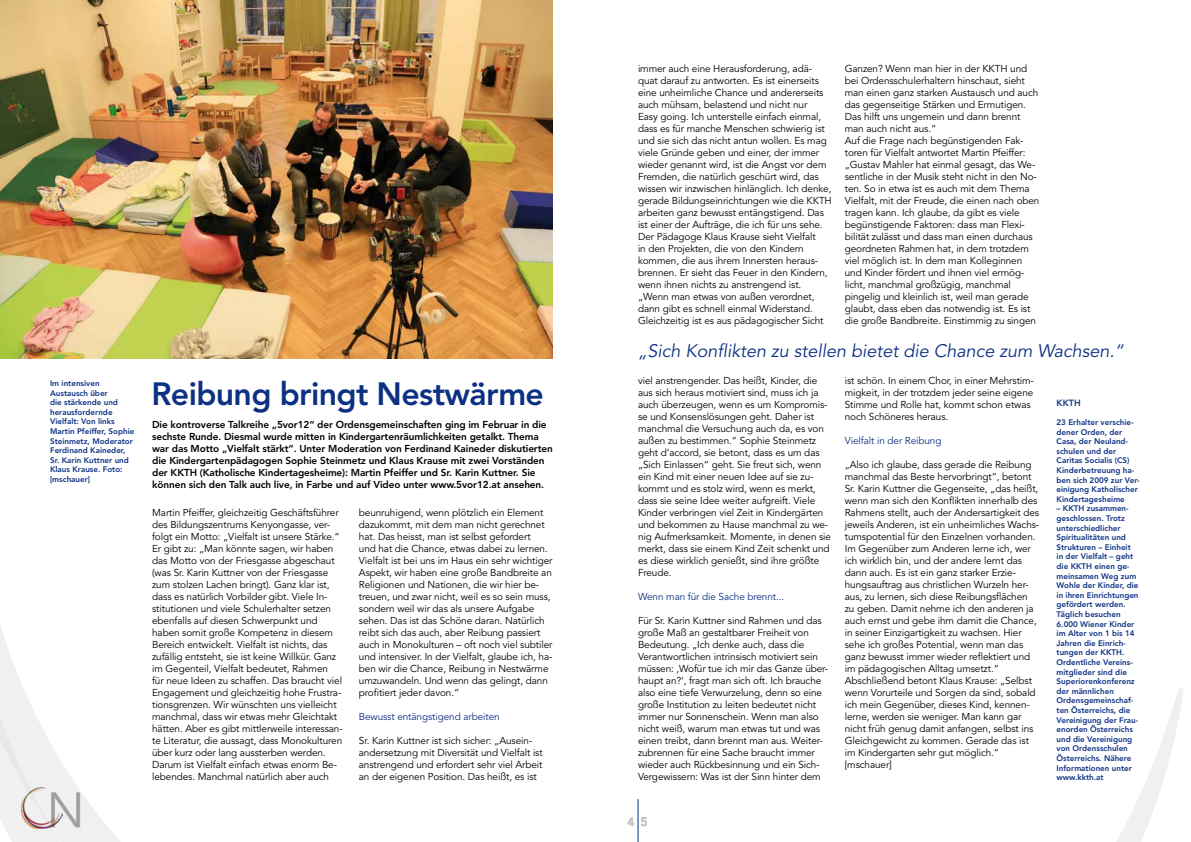
<style>
.page{position:relative;width:1191px;height:842px;background:#fff}
.page>*{position:absolute;margin:0;border:0;box-sizing:border-box;transform-origin:0 0}
.t1{font:300 48.6px "Avenir LT Std";color:#9c9e9f}
.t2{font:800 32px "Avenir LT Std";letter-spacing:-.02em;color:#0c3183}
.t3{font:italic 18px "Avenir LT Std";color:#0c3183}
.t4{font:10px/12px "Avenir LT Std";letter-spacing:-.01em;color:#000}
.t5{font:800 10px/12px "Avenir LT Std";letter-spacing:-.01em;color:#000}
.t6{font:10px "Avenir LT Std";letter-spacing:-.01em;color:#0c3183}
.t7{font:800 9px "Avenir LT Std";color:#0c3183}
.t8{font:800 8px/9.6px "Avenir LT Std";color:#0c3183}
</style>
<div class="page">
<svg style="left:0;top:358px;width:648px;height:484px"></svg>
<svg style="left:1117px;top:688px;width:67px;height:154px"></svg>
<svg style="left:62px;top:792px;width:18px;height:36px"></svg>
<img style="left:21px;top:788px;width:41px;height:40px">
<hr style="left:637px;top:799px;width:1px;height:43px;background:#003882">
<svg style="left:627px;top:817px;width:7px;height:9px"></svg>
<svg style="left:641px;top:817px;width:6px;height:9px"></svg>
<img style="left:0;top:0;width:553px;height:358px">
<p class="t8" style="left:50px;top:378px;width:86px">Im intensiven<br>Austausch über<br>die stärkende und herausfordernde<br>Vielfalt: Von links<br>Martin Pfeiffer, Sophie<br>Steinmetz, Moderator<br>Ferdinand Kaineder,<br>Sr. Karin Kuttner und<br>Klaus Krause. Foto: [mschauer]</p>
<h1 class="t1" style="left:47px;top:782px;width:39px">N</h1>
<h2 class="t2" style="left:151px;top:375px;width:394px">Reibung bringt Nestwärme</h2>
<p class="t5" style="left:152px;top:419px;width:402px">Die kontroverse Talkreihe „5vor12“ der Ordensgemeinschaften ging im Februar in die sechste Runde. Diesmal wurde mitten in Kindergartenräumlichkeiten getalkt. Thema war das Motto „Vielfalt stärkt“. Unter Moderation von Ferdinand Kaineder diskutierten die Kindergartenpädagogen Sophie Steinmetz und Klaus Krause mit zwei Vorständen der KKTH (Katholische Kindertagesheime): Martin Pfeiffer und Sr. Karin Kuttner. Sie können sich den Talk auch live, in Farbe und auf Video unter www.5vor12.at ansehen.</p>
<p class="t4" style="left:152px;top:507px;width:192px">Martin Pfeiffer, gleichzeitig Geschäftsführer des Bildungszentrums Kenyongasse, ver&shy;folgt ein Motto: „Vielfalt ist unsere Stärke.“ Er gibt zu: „Man könnte sagen, wir haben das Motto von der Friesgasse abgeschaut (was Sr. Karin Kuttner von der Friesgasse zum stolzen Lachen bringt). Ganz klar ist, dass es natürlich Vorbilder gibt. Viele In&shy;stitutionen und viele Schulerhalter setzen ebenfalls auf diesen Schwerpunkt und haben somit große Kompetenz in diesem Bereich entwickelt. Vielfalt ist nichts, das zufällig entsteht, sie ist keine Willkür. Ganz im Gegenteil, Vielfalt bedeutet, Rahmen<br>für neue Ideen zu schaffen. Das braucht viel Engagement und gleichzeitig hohe Frustra&shy;tionsgrenzen. Wir wünschten uns vielleicht manchmal, dass wir etwas mehr Gleichtakt hätten. Aber es gibt mittlerweile interessan&shy;te Literatur, die aussagt, dass Monokulturen über kurz oder lang aussterben werden.<br>Darum ist Vielfalt einfach etwas enorm Be&shy;lebendes. Manchmal natürlich aber auch</p>
<p class="t4" style="left:359px;top:507px;width:195px">beunruhigend, wenn plötzlich ein Element dazukommt, mit dem man nicht gerechnet hat. Das heisst, man ist selbst gefordert<br>und hat die Chance, etwas dabei zu lernen.<br>Vielfalt ist bei uns im Haus ein sehr wichtiger Aspekt, wir haben eine große Bandbreite an Religionen und Nationen, die wir hier be&shy;treuen, und zwar nicht, weil es so sein muss, sondern weil wir das als unsere Aufgabe sehen. Das ist das Schöne daran. Natürlich reibt sich das auch, aber Reibung passiert auch in Monokulturen – oft noch viel subtiler und intensiver. In der Vielfalt, glaube ich, ha&shy;ben wir die Chance, Reibung in Nestwärme umzuwandeln. Und wenn das gelingt, dann profitiert jeder davon.“</p>
<p class="t6" style="left:359px;top:711px;width:142px">Bewusst entängstigend arbeiten</p>
<p class="t4" style="left:359px;top:735px;width:185px">Sr. Karin Kuttner ist sich sicher: „Ausein&shy;andersetzung mit Diversität und Vielfalt ist anstrengend und erfordert sehr viel Arbeit an der eigenen Position. Das heißt, es ist</p>
<p class="t4" style="left:638px;top:63px;width:195px">immer auch eine Herausforderung, adä&shy;quat darauf zu antworten. Es ist einerseits eine unheimliche Chance und andererseits auch mühsam, belastend und nicht nur<br>Easy going. Ich unterstelle einfach einmal, dass es für manche Menschen schwierig ist und sie sich das nicht antun wollen. Es mag viele Gründe geben und einer, der immer wieder genannt wird, ist die Angst vor dem Fremden, die natürlich geschürt wird, das wissen wir inzwischen hinlänglich. Ich denke, gerade Bildungseinrichtungen wie die KKTH arbeiten ganz bewusst entängstigend. Das ist einer der Aufträge, die ich für uns sehe.<br>Der Pädagoge Klaus Krause sieht Vielfalt<br>in den Projekten, die von den Kindern kommen, die aus ihrem Innersten heraus&shy;brennen. Er sieht das Feuer in den Kindern, wenn ihnen nichts zu anstrengend ist. „Wenn man etwas von außen verordnet, dann gibt es schnell einmal Widerstand.<br>Gleichzeitig ist es aus pädagogischer Sicht</p>
<p class="t4" style="left:844px;top:63px;width:196px">Ganzen? Wenn man hier in der KKTH und bei Ordensschulerhaltern hinschaut, sieht man einen ganz starken Austausch und auch das gegenseitige Stärken und Ermutigen.<br>Das hilft uns ungemein und dann brennt man auch nicht aus.“<br>Auf die Frage nach begünstigenden Fak&shy;toren für Vielfalt antwortet Martin Pfeiffer: „Gustav Mahler hat einmal gesagt, das We&shy;sentliche in der Musik steht nicht in den No&shy;ten. So in etwa ist es auch mit dem Thema Vielfalt, mit der Freude, die einen nach oben tragen kann. Ich glaube, da gibt es viele begünstigende Faktoren: dass man Flexi&shy;bilität zulässt und dass man einen durchaus geordneten Rahmen hat, in dem trotzdem viel möglich ist. In dem man Kolleginnen und Kinder fördert und ihnen viel ermög&shy;licht, manchmal großzügig, manchmal pingelig und kleinlich ist, weil man gerade glaubt, dass eben das notwendig ist. Es ist die große Bandbreite. Einstimmig zu singen</p>
<h3 class="t3" style="left:638px;top:341px;width:487px">„Sich Konflikten zu stellen bietet die Chance zum Wachsen.“</h3>
<p class="t7" style="left:1056px;top:397px;width:26px">KKTH</p>
<p class="t8" style="left:1056px;top:417px;width:84px">23 Erhalter verschie&shy;dener Orden, der<br>Casa, der Neuland&shy;schulen und der<br>Caritas Socialis (CS)<br>Kinderbetreuung ha&shy;ben sich 2009 zur Ver&shy;einigung Katholischer<br>Kindertagesheime</p>
<p class="t8" style="left:1056px;top:504px;width:83px">– KKTH zusammen&shy;geschlossen. Trotz unterschiedlicher<br>Spiritualitäten und<br>Strukturen – Einheit in der Vielfalt – geht die KKTH einen ge&shy;meinsamen Weg zum<br>Wohle der Kinder, die in ihren Einrichtungen gefördert werden.<br>Täglich besuchen<br>6.000 Wiener Kinder im Alter von 1 bis 14<br>Jahren die Einrich&shy;tungen der KKTH.<br>Ordentliche Vereins&shy;mitglieder sind die<br>Superiorenkonferenz der männlichen<br>Ordensgemeinschaf&shy;ten Österreichs, die<br>Vereinigung der Frau&shy;enorden Österreichs und die Vereinigung von Ordensschulen<br>Österreichs. Nähere<br>Informationen unter www.kkth.at</p>
<p class="t4" style="left:638px;top:375px;width:195px">viel anstrengender. Das heißt, Kinder, die aus sich heraus motiviert sind, muss ich ja auch überzeugen, wenn es um Kompromis&shy;se und Konsenslösungen geht. Daher ist manchmal die Versuchung auch da, es von außen zu bestimmen.“ Sophie Steinmetz geht d’accord, sie betont, dass es um das „Sich Einlassen“ geht. Sie freut sich, wenn ein Kind mit einer neuen Idee auf sie zu&shy;kommt und es stolz wird, wenn es merkt, dass sie seine Idee weiter aufgreift. Viele Kinder verbringen viel Zeit in Kindergärten und bekommen zu Hause manchmal zu we&shy;nig Aufmerksamkeit. Momente, in denen sie merkt, dass sie einem Kind Zeit schenkt und es diese wirklich genießt, sind ihre größte Freude.</p>
<p class="t6" style="left:638px;top:591px;width:148px">Wenn man für die Sache brennt...</p>
<p class="t4" style="left:638px;top:615px;width:192px">Für Sr. Karin Kuttner sind Rahmen und das große Maß an gestaltbarer Freiheit von Bedeutung. „Ich denke auch, dass die Verantwortlichen intrinsisch motiviert sein müssen: ‚Wofür tue ich mir das Ganze über&shy;haupt an?‘, fragt man sich oft. Ich brauche also eine tiefe Verwurzelung, denn so eine große Institution zu leiten bedeutet nicht immer nur Sonnenschein. Wenn man also nicht weiß, warum man etwas tut und was einen treibt, dann brennt man aus. Weiter&shy;zubrennen für eine Sache braucht immer wieder auch Rückbesinnung und ein Sich-Vergewissern: Was ist der Sinn hinter dem</p>
<p class="t4" style="left:844px;top:375px;width:191px">ist schön. In einem Chor, in einer Mehrstim&shy;migkeit, in der trotzdem jeder seine eigene Stimme und Rolle hat, kommt schon etwas noch Schöneres heraus.</p>
<p class="t6" style="left:844px;top:435px;width:98px">Vielfalt in der Reibung</p>
<p class="t4" style="left:844px;top:459px;width:196px">„Also ich glaube, dass gerade die Reibung manchmal das Beste hervorbringt“, betont Sr. Karin Kuttner die Gegenseite, „das heißt, wenn man sich den Konflikten innerhalb des Rahmens stellt, auch der Andersartigkeit des jeweils Anderen, ist ein unheimliches Wachs&shy;tumspotential für den Einzelnen vorhanden.<br>Im Gegenüber zum Anderen lerne ich, wer ich wirklich bin, und der andere lernt das dann auch. Es ist ein ganz starker Erzie&shy;hungsauftrag aus christlichen Wurzeln her&shy;aus, zu lernen, sich diese Reibungsflächen zu geben. Damit nehme ich den anderen ja auch ernst und gebe ihm damit die Chance, in seiner Einzigartigkeit zu wachsen. Hier sehe ich großes Potential, wenn man das ganz bewusst immer wieder reflektiert und im pädagogischen Alltag umsetzt.“ Abschließend betont Klaus Krause: „Selbst wenn Vorurteile und Sorgen da sind, sobald ich mein Gegenüber, dieses Kind, kennen&shy;lerne, werden sie weniger. Man kann gar nicht früh genug damit anfangen, selbst ins Gleichgewicht zu kommen. Gerade das ist im Kindergarten sehr gut möglich.“ [mschauer]</p>
</div>
